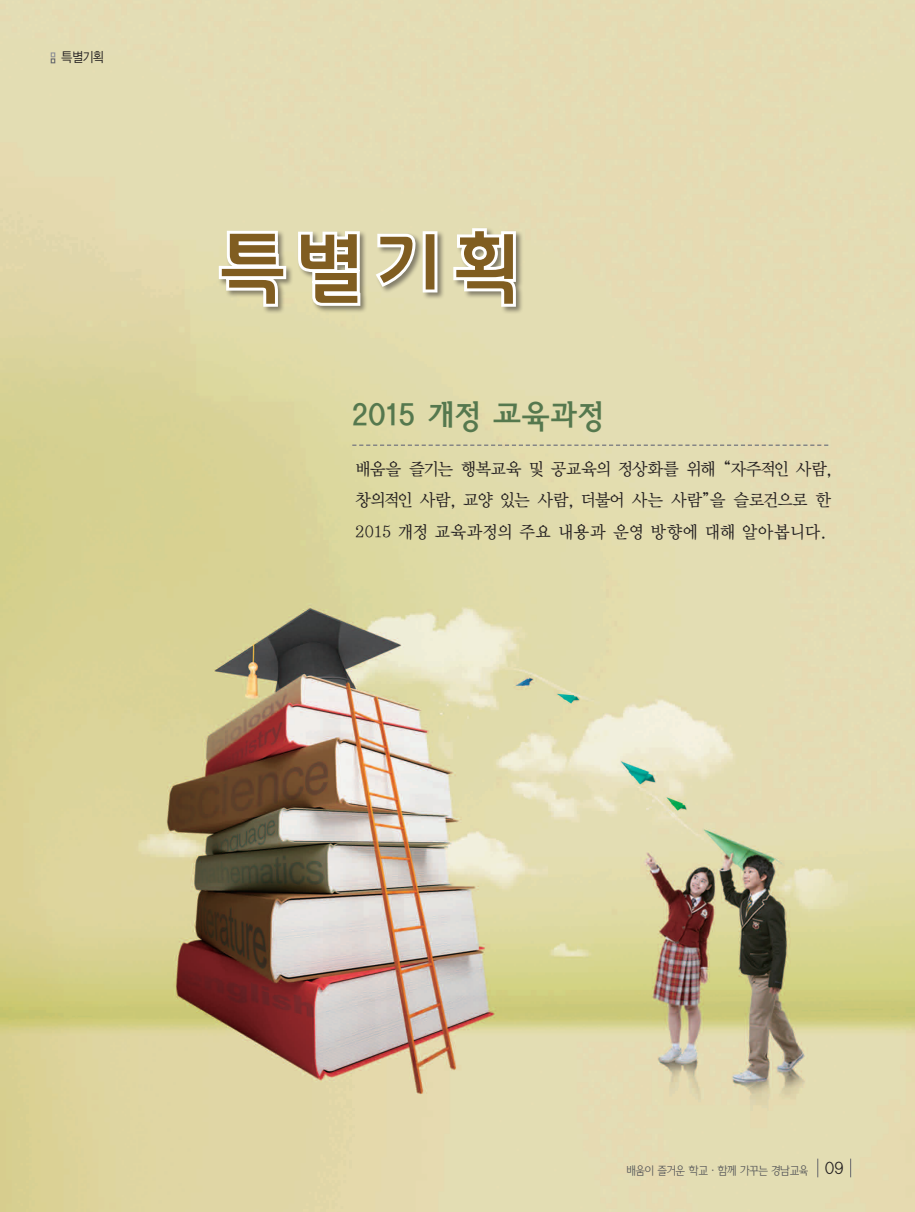
<style>
.page{position:relative;width:915px;height:1212px;background:#fff}
.page>*{position:absolute;margin:0;border:0;box-sizing:border-box;transform-origin:0 0}
.t1{font:75px "Inter GTOTFB";color:#805d21}
.t2{font:33px "Korean RMS B";letter-spacing:.02em;color:#55784e;scale:.9 1}
.t3{font:16.8px/31.5px "Korean MJ B";letter-spacing:-.02em;color:#231f20;text-align:justify;scale:.95 1}
.t4{font:13.2px "Korean GD M";color:#231f20;scale:.9 1}
.t5{font:11.25px "Korean HAN L";letter-spacing:-.04em;color:#57585a;scale:.9 1}
.s1{font-size:15.75px;color:#231f20}
</style>
<div class="page">
<img style="left:0;top:0;width:914px;height:1212px">
<svg style="left:849px;top:1158px;width:1px;height:19px"></svg>
<svg style="left:817px;top:1158px;width:1px;height:19px"></svg>
<svg style="left:51px;top:52px;width:4px;height:11px"></svg>
<div style="left:217px;top:227px;width:306px;height:87px;background:#231f20;opacity:.5"></div>
<svg style="left:216px;top:228px;width:73px;height:82px"></svg>
<svg style="left:295px;top:228px;width:68px;height:81px"></svg>
<svg style="left:371px;top:228px;width:69px;height:67px"></svg>
<svg style="left:450px;top:225px;width:68px;height:85px"></svg>
<svg style="left:352px;top:444px;width:476px;height:2px"></svg>
<p class="t4" style="left:61px;top:50px;width:49px">특별기획</p>
<h1 class="t1" style="left:219px;top:229px;width:304px">특별기획</h1>
<h2 class="t2" style="left:351px;top:399px;width:281px">2015 개정 교육과정</h2>
<p class="t3" style="left:355px;top:453px;width:502px">배움을 즐기는 행복교육 및 공교육의 정상화를 위해 “자주적인 사람, 창의적인 사람, 교양 있는 사람, 더불어 사는 사람”을 슬로건으로 한 2015 개정 교육과정의 주요 내용과 운영 방향에 대해 알아봅니다.</p>
<p class="t5" style="left:626px;top:1165px;width:242px">배움이 즐거운 학교·함께 가꾸는 경남교육 <span class="s1">09</span></p>
</div>
